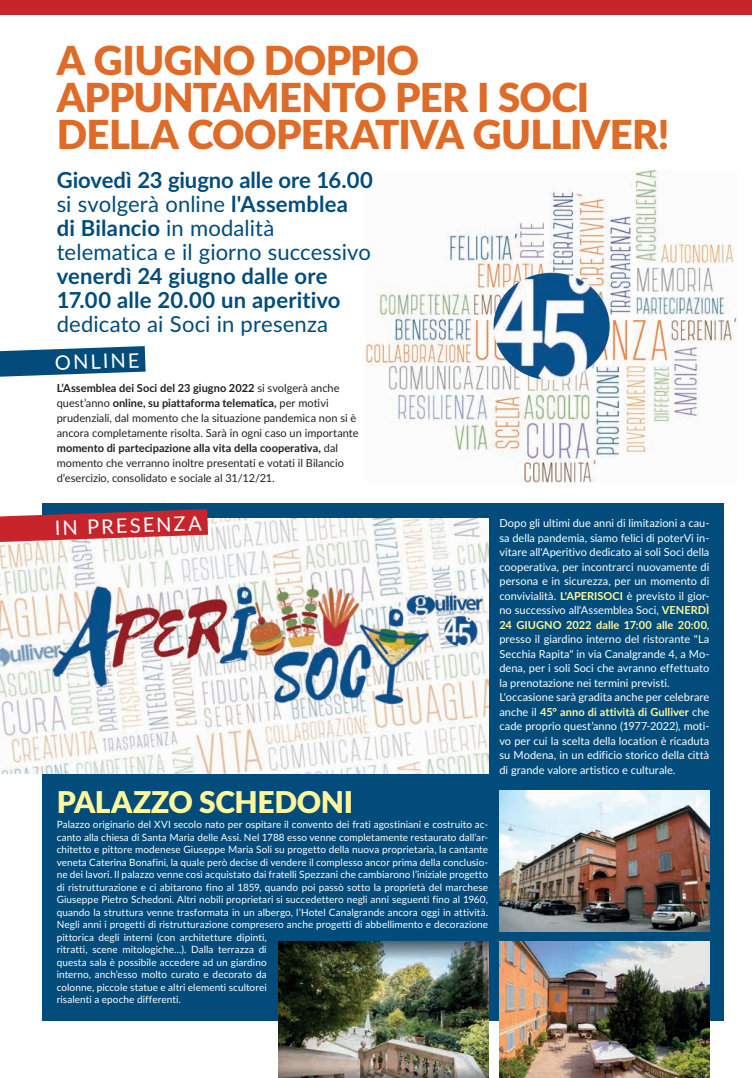
<style>
.page{position:relative;width:752px;height:1078px;background:#fff}
.page>*{position:absolute;margin:0;border:0;box-sizing:border-box;transform-origin:0 0}
.t1{font:900 40px/37px "Lato";letter-spacing:-.015em;color:#de6b27}
.t2{font:900 30px "Lato";letter-spacing:-.015em;color:#fff79a}
.t3{font:700 22px/24px "Lato";letter-spacing:.005em;color:#014c7b}
.t4{font:20px "Lato";color:#fff}
.t5{font:11px/14.5px "Lato";color:#fff;text-align:justify}
.t6{font:11px/15px "Lato";color:#231f20}
.t7{font:10px/12.5px "Lato";letter-spacing:.005em;color:#fff}
.s1{font-weight:400}
.s2{font-weight:700}
.s3{font-weight:700;color:#fff79a}
</style>
<div class="page">
<img style="left:365px;top:170px;width:372px;height:312px">
<div style="left:43px;top:503px;width:680px;height:517px;background:#014c7b"></div>
<img style="left:0;top:518px;width:488px;height:255px">
<img style="left:499px;top:941px;width:210px;height:136px">
<img style="left:278px;top:941px;width:210px;height:136px">
<img style="left:499px;top:790px;width:210px;height:141px">
<div style="left:0;top:0;width:751px;height:14px;background:#c8242b"></div>
<svg style="left:0;top:346px;width:145px;height:30px;background:#27668e"></svg>
<svg style="left:0;top:509px;width:208px;height:33px;background:#bf464e"></svg>
<img style="left:493px;top:272px;width:116px;height:108px">
<p class="t1" style="left:57px;top:40px;width:614px">A GIUGNO DOPPIO<br>APPUNTAMENTO PER I SOCI<br>DELLA COOPERATIVA GULLIVER!</p>
<p class="t3" style="left:57px;top:167px;width:317px">Giovedì 23 giugno alle ore 16.00 <span class="s1">si svolgerà online</span> l'Assemblea<br>di Bilancio <span class="s1">in modalità telematica e il giorno successivo </span>venerdì 24 giugno dalle ore<br>17.00 alle 20.00 un aperitivo <span class="s1">dedicato ai Soci in presenza</span></p>
<p class="t4" style="left:54px;top:348px;width:86px;rotate:-2deg">ONLINE</p>
<p class="t6" style="left:57px;top:380px;width:303px"><span class="s2">L’Assemblea dei Soci del 23 giugno 2022</span> si svolgerà anche quest’anno <span class="s2">online, su piattaforma telematica,</span> per motivi prudenziali, dal momento che la situazione pandemica non si è ancora completamente risolta. Sarà in ogni caso un importante <span class="s2">momento di partecipazione alla vita della cooperativa,</span> dal momento che verranno inoltre presentati e votati il Bilancio d’esercizio, consolidato e sociale al 31/12/21.</p>
<p class="t4" style="left:54px;top:513px;width:149px;rotate:-2deg">IN PRESENZA</p>
<p class="t2" style="left:57px;top:779px;width:298px">PALAZZO SCHEDONI</p>
<p class="t7" style="left:57px;top:817px;width:432px">Palazzo originario del XVI secolo nato per ospitare il convento dei frati agostiniani e costruito ac&shy;canto alla chiesa di Santa Maria delle Assi. Nel 1788 esso venne completamente restaurato dall’ar&shy;chitetto e pittore modenese Giuseppe Maria Soli su progetto della nuova proprietaria, la cantante veneta Caterina Bonafini, la quale però decise di vendere il complesso ancor prima della conclusio&shy;ne dei lavori. Il palazzo venne così acquistato dai fratelli Spezzani che cambiarono l’iniziale progetto di ristrutturazione e ci abitarono fino al 1859, quando poi passò sotto la proprietà del marchese Giuseppe Pietro Schedoni. Altri nobili proprietari si succedettero negli anni seguenti fino al 1960, quando la struttura venne trasformata in un albergo, l’Hotel Canalgrande ancora oggi in attività.<br>Negli anni i progetti di ristrutturazione compresero anche progetti di abbellimento e decorazione pittorica degli interni (con architetture dipinti,<br>ritratti, scene mitologiche…). Dalla terrazza di<br>questa sala è possibile accedere ad un giardino<br>interno, anch’esso molto curato e decorato da<br>colonne, piccole statue e altri elementi scultorei<br>risalenti a epoche differenti.</p>
<p class="t5" style="left:499px;top:515px;width:211px">Dopo gli ultimi due anni di limitazioni a cau&shy;sa della pandemia, siamo felici di poterVi in&shy;vitare all'Aperitivo dedicato ai soli Soci della cooperativa, per incontrarci nuovamente di persona e in sicurezza, per un momento di convivialità. <span class="s3">L'APERISOCI</span> è previsto il gior&shy;no successivo all'Assemblea Soci, <span class="s3">VENERDÌ 24 GIUGNO 2022 dalle 17:00 alle 20:00</span>, presso il giardino interno del ristorante "La Secchia Rapita" in via Canalgrande 4, a Mo&shy;dena, per i soli Soci che avranno effettuato la prenotazione nei termini previsti.</p>
<p class="t5" style="left:499px;top:689px;width:211px">L'occasione sarà gradita anche per celebrare anche il <span class="s3">45° anno di attività di Gulliver</span> che cade proprio quest’anno (1977-2022), moti&shy;vo per cui la scelta della location è ricaduta su Modena, in un edificio storico della città di grande valore artistico e culturale.</p>
</div>
